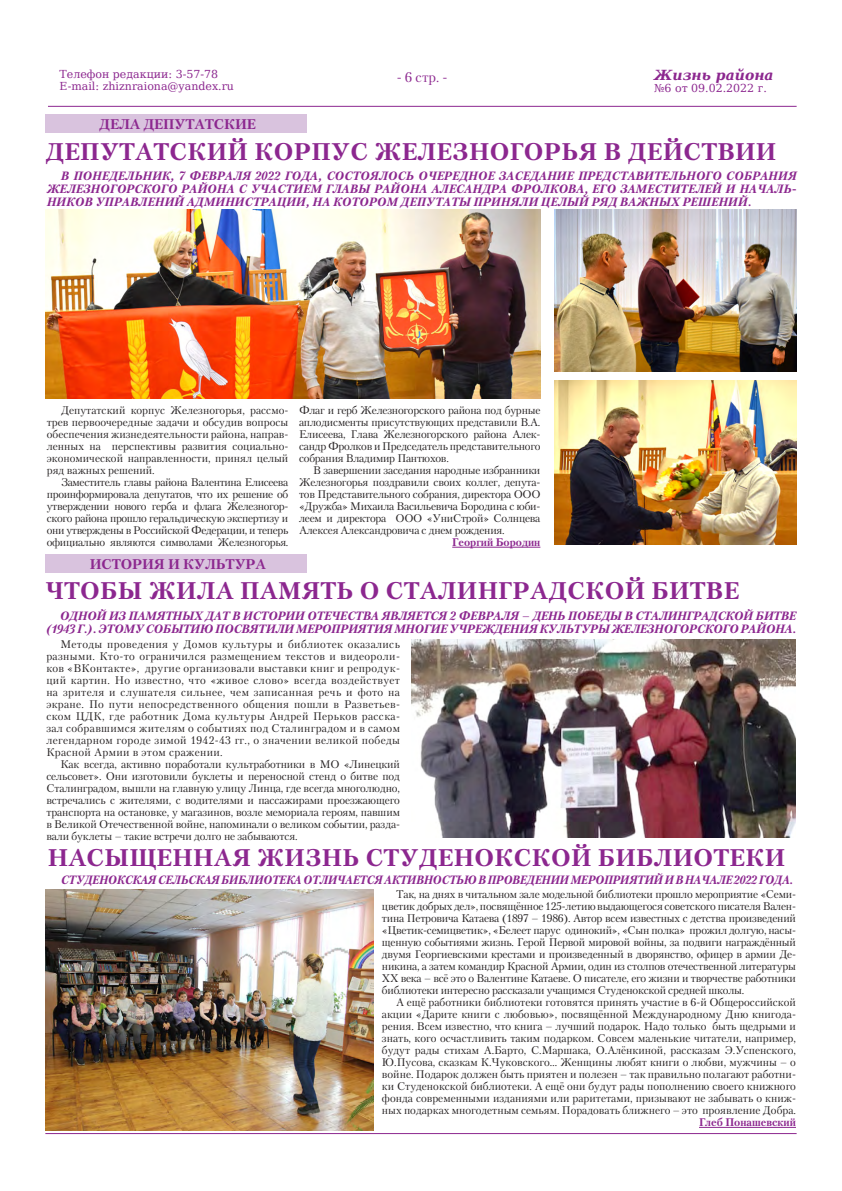
<style>
.page{position:relative;width:842px;height:1191px;background:#fff}
.page>*{position:absolute;margin:0;border:0;box-sizing:border-box;transform-origin:0 0}
.Заголовок{font:700 24px "Petersburg C";letter-spacing:.02em;color:#8c278f}
.t1{font:700 14px "Petersburg C";color:#8c278f}
.t2{font:italic 700 14px "DejaVu Serif";color:#8c278f}
.t3{font:14px "Petersburg C";color:#8c278f}
.Врезка{font:italic 700 12px/13px "Petersburg C";letter-spacing:-.02em;color:#8c278f;text-align:justify}
.Шрифт_врезка{font:italic 700 12px/13px "Petersburg C";letter-spacing:-.02em;color:#8c278f;text-align:right}
.Врезка-2{font:italic 700 12px "Petersburg C";letter-spacing:-.02em;color:#8c278f;scale:.95 1}
.Текст{font:11px/12px "Petersburg C";letter-spacing:-.015em;color:#231f20;text-align:justify}
.t4{font:11px "DejaVu Serif";color:#8c278f}
.Подпись{font:700 11px "Petersburg C";color:#8c278f}
</style>
<div class="page">
<hr style="left:48px;top:106px;width:749px;height:1px;background:#8c278f">
<hr style="left:45px;top:1133px;width:752px;height:1px;background:#8c278f">
<div style="left:45px;top:114px;width:261px;height:19px;background:#d9c3de"></div>
<div style="left:46px;top:554px;width:261px;height:19px;background:#d9c3de"></div>
<hr style="left:452px;top:547px;width:88px;height:1px;background:#8c278f">
<img style="left:554px;top:210px;width:242px;height:162px">
<img style="left:555px;top:381px;width:242px;height:163px">
<img style="left:46px;top:210px;width:494px;height:189px">
<img style="left:411px;top:639px;width:385px;height:198px">
<hr style="left:699px;top:1127px;width:97px;height:1px;background:#8c278f">
<img style="left:45px;top:889px;width:328px;height:241px">
<p class="t4" style="left:60px;top:66px;width:160px">Телефон редакции: 3-57-78</p>
<p class="t4" style="left:60px;top:78px;width:176px">E-mail: zhiznraiona@yandex.ru</p>
<p class="t1" style="left:99px;top:116px;width:158px">ДЕЛА ДЕПУТАТСКИЕ</p>
<p class="t3" style="left:397px;top:68px;width:52px">- 6 стр. -</p>
<p class="t2" style="left:654px;top:64px;width:121px">Жизнь района</p>
<p class="t4" style="left:654px;top:80px;width:114px">№6 от 09.02.2022 г.</p>
<p class="Заголовок" style="left:45px;top:138px;width:732px">ДЕПУТАТСКИЙ КОРПУС ЖЕЛЕЗНОГОРЬЯ В ДЕЙСТВИИ</p>
<p class="Врезка" style="left:47px;top:169px;width:751px;text-indent:14px">В ПОНЕДЕЛЬНИК, 7 ФЕВРАЛЯ 2022 ГОДА, СОСТОЯЛОСЬ ОЧЕРЕДНОЕ ЗАСЕДАНИЕ ПРЕДСТАВИТЕЛЬНОГО СОБРАНИЯ ЖЕЛЕЗНОГОРСКОГО РАЙОНА С УЧАСТИЕМ ГЛАВЫ РАЙОНА АЛЕСАНДРА ФРОЛКОВА, ЕГО ЗАМЕСТИТЕЛЕЙ И НАЧАЛЬ-НИКОВ УПРАВЛЕНИЙ АДМИНИСТРАЦИИ, НА КОТОРОМ ДЕПУТАТЫ ПРИНЯЛИ ЦЕЛЫЙ РЯД ВАЖНЫХ РЕШЕНИЙ.</p>
<p class="Текст" style="left:299px;top:404px;width:243px">Флаг и герб Железногорского района под бурные аплодисменты присутствующих представили В.А.<br>Елисеева, Глава Железногорского района Алек&shy;сандр Фролков и Председатель представительного собрания Владимир Пантюхов.</p>
<p class="Текст" style="left:299px;top:464px;width:243px;text-indent:14px">В завершении заседания народные избранники Железногорья поздравили своих коллег, депута&shy;тов Представительного собрания, директора ООО «Дружба» Михаила Васильевича Бородина с юби&shy;леем и директора ООО «УниСтрой» Солнцева Алексея Александровича с днем рождения.</p>
<p class="Подпись" style="left:452px;top:536px;width:90px">Георгий Бородин</p>
<p class="Заголовок" style="left:46px;top:577px;width:695px">ЧТОБЫ ЖИЛА ПАМЯТЬ О СТАЛИНГРАДСКОЙ БИТВЕ</p>
<p class="Шрифт_врезка" style="left:46px;top:609px;width:752px">ОДНОЙ ИЗ ПАМЯТНЫХ ДАТ В ИСТОРИИ ОТЕЧЕСТВА ЯВЛЯЕТСЯ 2 ФЕВРАЛЯ – ДЕНЬ ПОБЕДЫ В СТАЛИНГРАДСКОЙ БИТВЕ (1943 Г.). ЭТОМУ СОБЫТИЮ ПОСВЯТИЛИ МЕРОПРИЯТИЯ МНОГИЕ УЧРЕЖДЕНИЯ КУЛЬТУРЫ ЖЕЛЕЗНОГОРСКОГО РАЙОНА.</p>
<p class="Текст" style="left:46px;top:638px;width:355px;text-indent:14px">Методы проведения у Домов культуры и библиотек оказались разными. Кто-то ограничился размещением текстов и видеороли&shy;ков «ВКонтакте», другие организовали выставки книг и репродук&shy;ций картин. Но известно, что «живое слово» всегда воздействует на зрителя и слушателя сильнее, чем записанная речь и фото на экране. По пути непосредственного общения пошли в Разветьев&shy;ском ЦДК, где работник Дома культуры Андрей Перьков расска&shy;зал собравшимся жителям о событиях под Сталинградом и в самом легендарном городе зимой 1942-43 гг., о значении великой победы Красной Армии в этом сражении.</p>
<p class="Текст" style="left:46px;top:758px;width:355px;text-indent:14px">Как всегда, активно поработали культработники в МО «Линецкий сельсовет». Они изготовили буклеты и переносной стенд о битве под Сталинградом, вышли на главную улицу Линца, где всегда многолюдно, встречались с жителями, с водителями и пассажирами проезжающего транспорта на остановке, у магазинов, возле мемориала героям, павшим в Великой Отечественной войне, напоминали о великом событии, разда&shy;вали буклеты – такие встречи долго не забываются.</p>
<p class="Текст" style="left:47px;top:404px;width:243px;text-indent:14px">Депутатский корпус Железногорья, рассмо&shy;трев первоочередные задачи и обсудив вопросы обеспечения жизнедеятельности района, направ&shy;ленных на перспективы развития социально&shy;экономической направленности, принял целый ряд важных решений.</p>
<p class="Текст" style="left:47px;top:476px;width:243px;text-indent:14px">Заместитель главы района Валентина Елисеева проинформировала депутатов, что их решение об утверждении нового герба и флага Железногор&shy;ского района прошло геральдическую экспертизу и они утверждены в Российской Федерации, и теперь официально являются символами Железногорья.</p>
<p class="t1" style="left:90px;top:556px;width:178px">ИСТОРИЯ И КУЛЬТУРА</p>
<p class="Заголовок" style="left:48px;top:843px;width:739px">НАСЫЩЕННАЯ ЖИЗНЬ СТУДЕНОКСКОЙ БИБЛИОТЕКИ</p>
<p class="Врезка-2" style="left:61px;top:873px;width:772px">СТУДЕНОКСКАЯ СЕЛЬСКАЯ БИБЛИОТЕКА ОТЛИЧАЕТСЯ АКТИВНОСТЬЮ В ПРОВЕДЕНИИ МЕРОПРИЯТИЙ И В НАЧАЛЕ 2022 ГОДА.</p>
<p class="Текст" style="left:382px;top:888px;width:416px;text-indent:14px">Так, на днях в читальном зале модельной библиотеки прошло мероприятие «Семи&shy;цветик добрых дел», посвящённое 125-летию выдающегося советского писателя Вален&shy;тина Петровича Катаева (1897 – 1986). Автор всем известных с детства произведений «Цветик-семицветик», «Белеет парус одинокий», «Сын полка» прожил долгую, насы&shy;щенную событиями жизнь. Герой Первой мировой войны, за подвиги награждённый двумя Георгиевскими крестами и произведенный в дворянство, офицер в армии Де&shy;никина, а затем командир Красной Армии, один из столпов отечественной литературы ХХ века – всё это о Валентине Катаеве. О писателе, его жизни и творчестве работники библиотеки интересно рассказали учащимся Студенокской средней школы.</p>
<p class="Текст" style="left:382px;top:996px;width:416px;text-indent:14px">А ещё работники библиотеки готовятся принять участие в 6-й Общероссийской акции «Дарите книги с любовью», посвящённой Международному Дню книгода&shy;рения. Всем известно, что книга – лучший подарок. Надо только быть щедрыми и знать, кого осчастливить таким подарком. Совсем маленькие читатели, например, будут рады стихам А.Барто, С.Маршака, О.Алёнкиной, рассказам Э.Успенского, Ю.Пусова, сказкам К.Чуковского… Женщины любят книги о любви, мужчины – о войне. Подарок должен быть приятен и полезен – так правильно полагают работни&shy;ки Студенокской библиотеки. А ещё они будут рады пополнению своего книжного фонда современными изданиями или раритетами, призывают не забывать о книж&shy;ных подарках многодетным семьям. Порадовать ближнего – это проявление Добра.</p>
<p class="Подпись" style="left:699px;top:1116px;width:98px">Глеб Понашевский</p>
</div>
